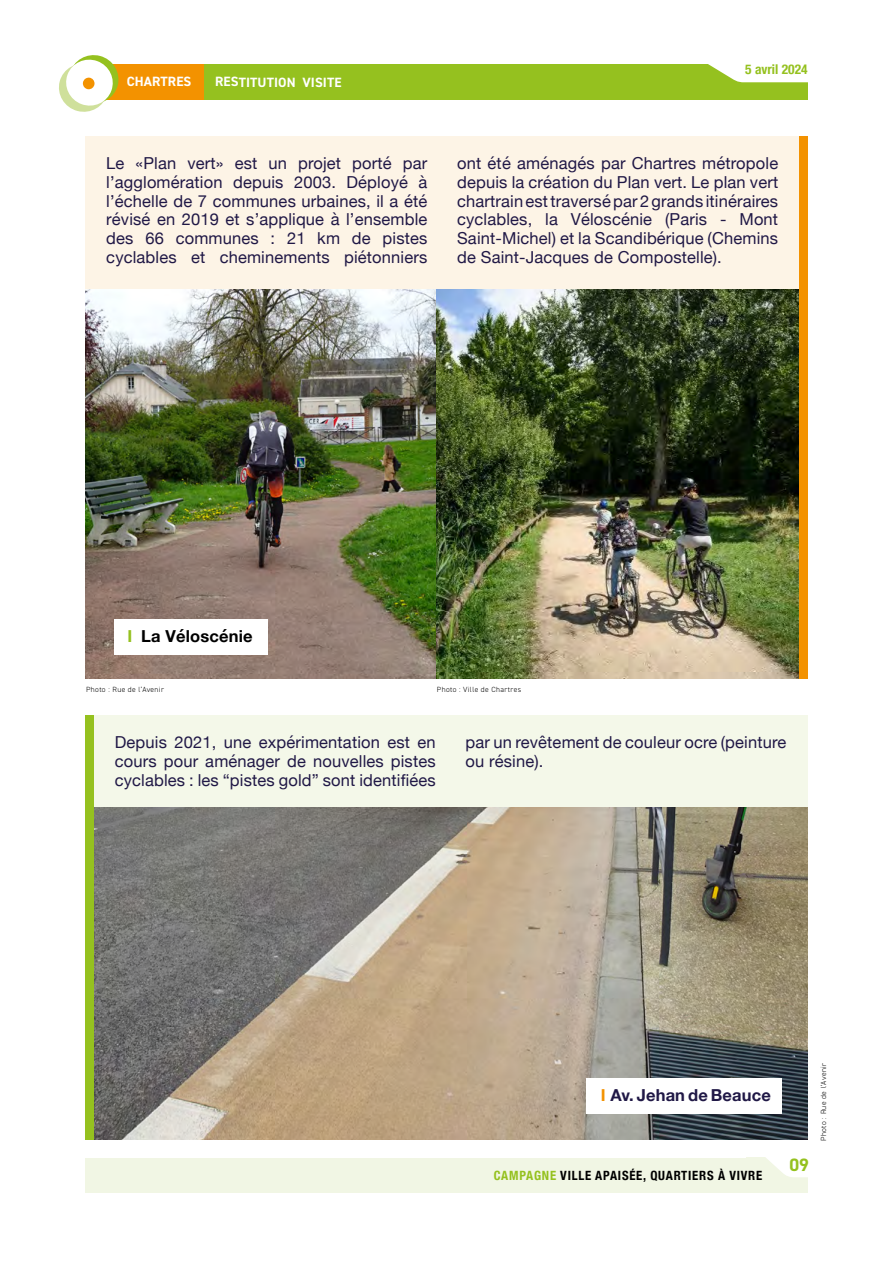
<style>
.page{position:relative;width:893px;height:1263px;background:#fff}
.page>*{position:absolute;margin:0;border:0;box-sizing:border-box;transform-origin:0 0}
.t1{font:700 18px "DIN2014";color:#95c11f}
.t2{font:16.5px/18.9px "Helvetica Neue";letter-spacing:.01em;color:#201846;text-align:justify}
.t3{font:700 16.5px "Helvetica Neue";letter-spacing:.01em;color:#201846}
.t4{font:700 16.5px "Helvetica Neue";letter-spacing:.01em;color:#000}
.t5{font:700 13.5px "DIN2014";letter-spacing:.005em;color:#fff}
.t6{font:700 condensed 13.5px "Helvetica Neue";color:#95c11f}
.t7{font:700 condensed 12.75px "Helvetica Neue";letter-spacing:.06em;color:#000}
.t8{font:300 7.5px "DIN2014";letter-spacing:.05em;color:#000}
.s1{color:#95c11f}
.s2{color:#f39200}
</style>
<div class="page">
<div style="left:85px;top:1158px;width:662px;height:34px;background:#f1f6e4"></div>
<svg style="left:666px;top:1157px;width:142px;height:36px"></svg>
<div style="left:85px;top:136px;width:723px;height:153px;background:#fdf4e6"></div>
<div style="left:85px;top:715px;width:723px;height:93px;background:#f4f8e9"></div>
<img style="left:94px;top:808px;width:714px;height:332px">
<img style="left:85px;top:289px;width:352px;height:389px">
<div style="left:85px;top:715px;width:9px;height:425px;background:#95c11f"></div>
<img style="left:437px;top:289px;width:362px;height:389px">
<div style="left:799px;top:136px;width:9px;height:542px;background:#f39200"></div>
<div style="left:115px;top:619px;width:153px;height:35px;background:#fff"></div>
<div style="left:586px;top:1079px;width:195px;height:35px;background:#fff"></div>
<div style="left:94px;top:64px;width:714px;height:36px;background:#95c11f"></div>
<svg style="left:59px;top:55px;width:145px;height:57px"></svg>
<svg style="left:83px;top:77px;width:12px;height:13px"></svg>
<svg style="left:708px;top:64px;width:100px;height:19px"></svg>
<p class="t5" style="left:127px;top:73px;width:66px">CHARTRES</p>
<p class="t5" style="left:215px;top:73px;width:128px">RESTITUTION VISITE</p>
<p class="t6" style="left:745px;top:58px;width:64px">5 avril 2024</p>
<p class="t2" style="left:106px;top:154px;width:323px">Le «Plan vert» est un projet porté par l’agglomération depuis 2003. Déployé à l’échelle de 7 communes urbaines, il a été révisé en 2019 et s’applique à l’ensemble des 66 communes : 21 km de pistes cyclables et cheminements piétonniers</p>
<p class="t2" style="left:457px;top:154px;width:323px">ont été aménagés par Chartres métropole depuis la création du Plan vert. Le plan vert chartrain est traversé par 2 grands itinéraires cyclables, la Véloscénie (Paris - Mont Saint-Michel) et la Scandibérique (Chemins de Saint-Jacques de Compostelle).</p>
<p class="t4" style="left:128px;top:623px;width:127px"><span class="s1">I</span> La Véloscénie</p>
<p class="t8" style="left:86px;top:684px;width:79px">Photo : Rue de l’Avenir</p>
<p class="t8" style="left:437px;top:684px;width:86px">Photo : Ville de Chartres</p>
<p class="t2" style="left:115px;top:733px;width:322px">Depuis 2021, une expérimentation est en cours pour aménager de nouvelles pistes cyclables : les “pistes gold” sont identifiées</p>
<p class="t2" style="left:465px;top:733px;width:322px">par un revêtement de couleur ocre (peinture ou résine).</p>
<p class="t3" style="left:601px;top:1083px;width:172px"><span class="s2">I</span> Av. Jehan de Beauce</p>
<p class="t7" style="left:494px;top:1164px;width:270px"><span class="s1">CAMPAGNE</span> VILLE APAISÉE, QUARTIERS À VIVRE</p>
<p class="t1" style="left:789px;top:1152px;width:21px">09</p>
<p class="t8" style="left:819px;top:1141px;width:79px;rotate:-90deg">Photo : Rue de l’Avenir</p>
</div>
